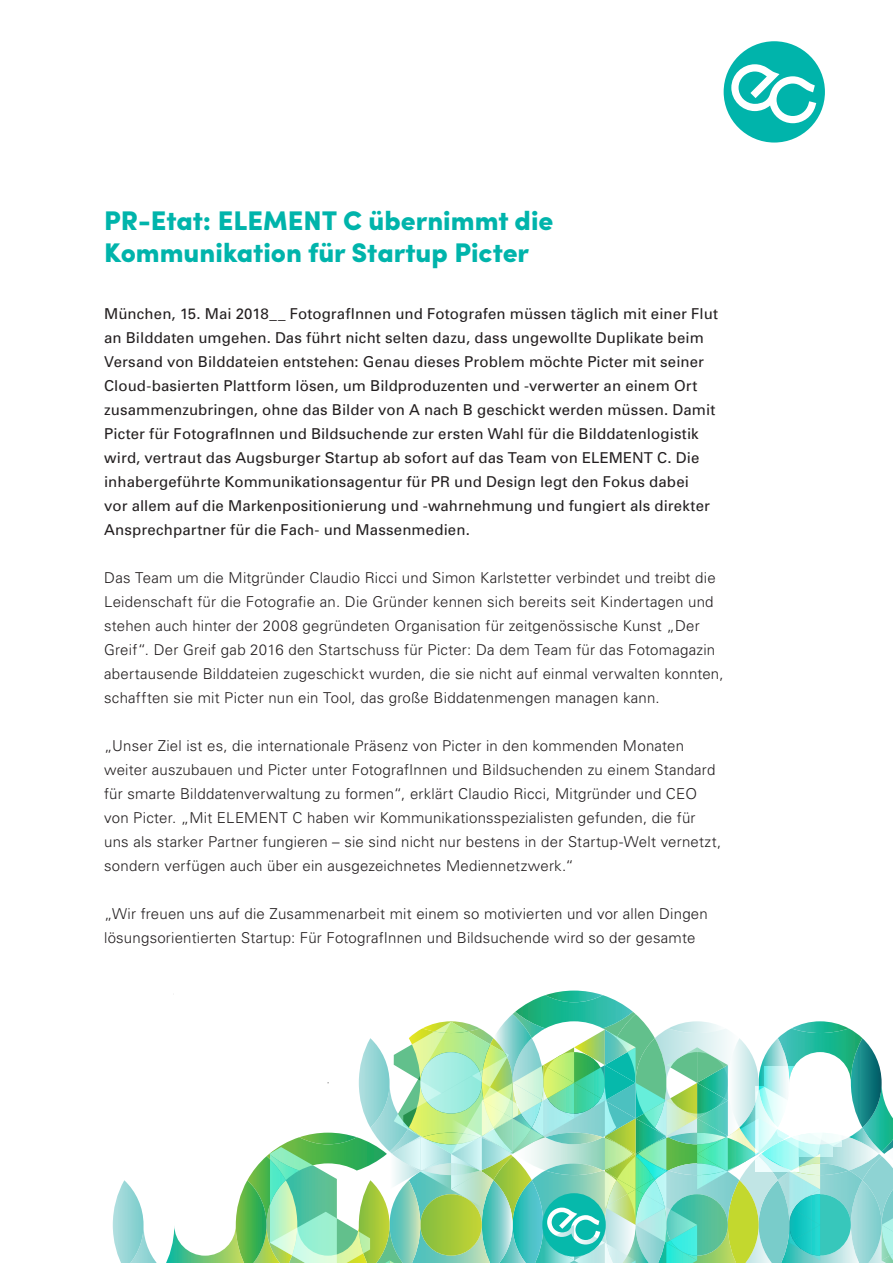
<style>
.page{position:relative;width:893px;height:1263px;background:#fff}
.page>*{position:absolute;margin:0;border:0;box-sizing:border-box;transform-origin:0 0}
.t1{font:900 27px/32.4px "Sofia Pro";color:#00b4ab}
.t2{font:300 15px/24px "Univers";letter-spacing:.015em;color:#231f20}
.t3{font:15px/24px "Univers";letter-spacing:.005em;color:#231f20}
</style>
<div class="page">
<img style="left:113px;top:990px;width:780px;height:273px">
<svg style="left:724px;top:41px;width:101px;height:102px"></svg>
<h1 class="t1" style="left:104px;top:202px;width:451px">PR-Etat: ELEMENT C übernimmt die<br>Kommunikation für Startup Picter</h1>
<p class="t3" style="left:104px;top:301px;width:615px">München, 15. Mai 2018__ FotografInnen und Fotografen müssen täglich mit einer Flut an Bilddaten umgehen. Das führt nicht selten dazu, dass ungewollte Duplikate beim Versand von Bilddateien entstehen: Genau dieses Problem möchte Picter mit seiner Cloud-basierten Plattform lösen, um Bildproduzenten und -verwerter an einem Ort zusammenzubringen, ohne das Bilder von A nach B geschickt werden müssen. Damit Picter für FotografInnen und Bildsuchende zur ersten Wahl für die Bilddatenlogistik wird, vertraut das Augsburger Startup ab sofort auf das Team von ELEMENT C. Die inhabergeführte Kommunikationsagentur für PR und Design legt den Fokus dabei<br>vor allem auf die Markenpositionierung und -wahrnehmung und fungiert als direkter Ansprechpartner für die Fach- und Massenmedien.</p>
<p class="t2" style="left:104px;top:565px;width:621px">Das Team um die Mitgründer Claudio Ricci und Simon Karlstetter verbindet und treibt die Leidenschaft für die Fotografie an. Die Gründer kennen sich bereits seit Kindertagen und stehen auch hinter der 2008 gegründeten Organisation für zeitgenössische Kunst „Der Greif“. Der Greif gab 2016 den Startschuss für Picter: Da dem Team für das Fotomagazin abertausende Bilddateien zugeschickt wurden, die sie nicht auf einmal verwalten konnten, schafften sie mit Picter nun ein Tool, das große Biddatenmengen managen kann.</p>
<p class="t2" style="left:104px;top:733px;width:618px">„Unser Ziel ist es, die internationale Präsenz von Picter in den kommenden Monaten weiter auszubauen und Picter unter FotografInnen und Bildsuchenden zu einem Standard für smarte Bilddatenverwaltung zu formen“, erklärt Claudio Ricci, Mitgründer und CEO von Picter. „Mit ELEMENT C haben wir Kommunikationsspezialisten gefunden, die für uns als starker Partner fungieren – sie sind nicht nur bestens in der Startup-Welt vernetzt, sondern verfügen auch über ein ausgezeichnetes Mediennetzwerk.“</p>
<p class="t2" style="left:104px;top:901px;width:605px">„Wir freuen uns auf die Zusammenarbeit mit einem so motivierten und vor allen Dingen lösungsorientierten Startup: Für FotografInnen und Bildsuchende wird so der gesamte</p>
</div>
